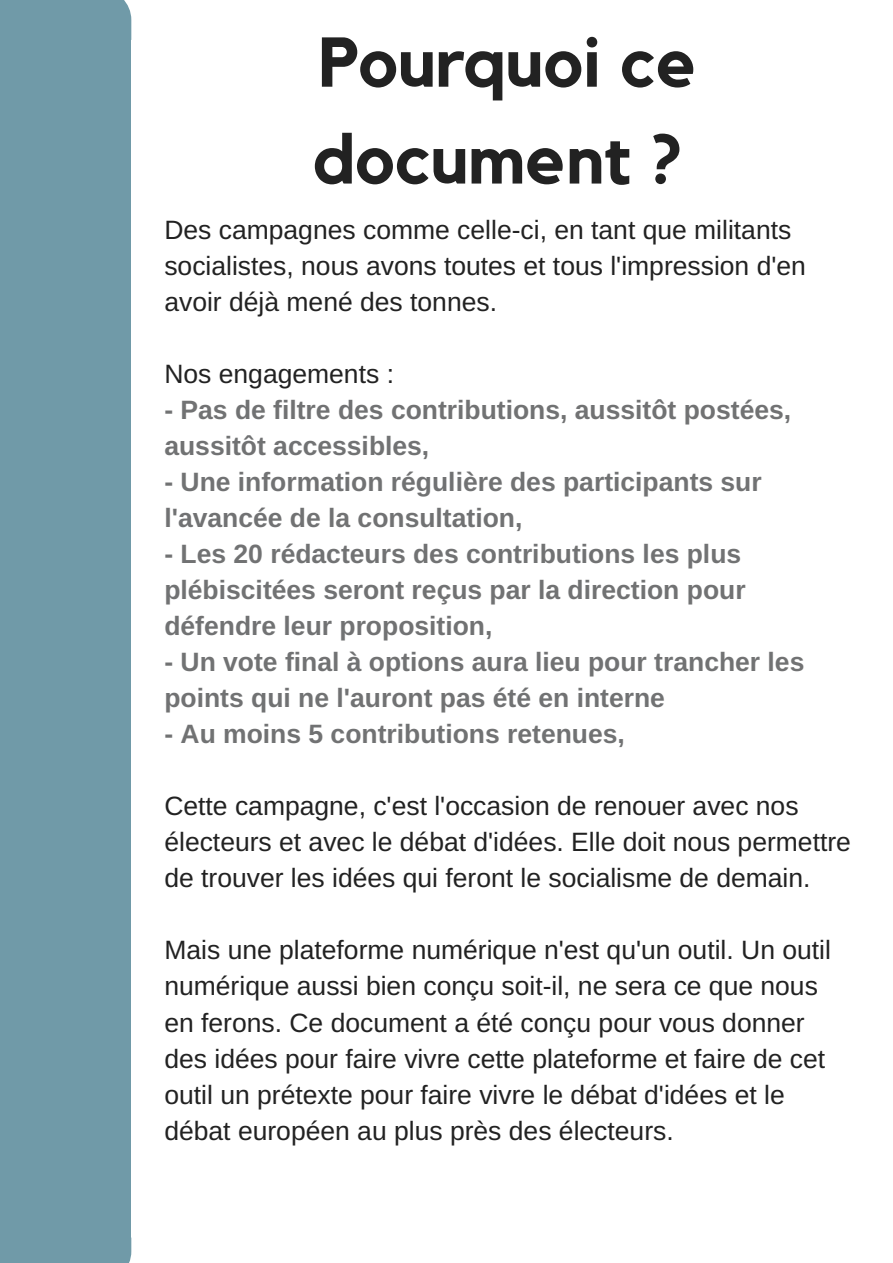
<style>
.page{position:relative;width:893px;height:1263px;background:#fff}
.page>*{position:absolute;margin:0;border:0;box-sizing:border-box;transform-origin:0 0}
.t1{font:700 69.6px/96.9px "Kollektif";color:#222}
.t2{font:26.55px/36px "Arimo";color:#222}
.t3{font:700 26.55px/36px "Arimo";color:#717273}
</style>
<div class="page">
<div style="left:84px;top:38px;width:47px;height:1201px;background:#709aa8"></div>
<div style="left:15px;top:38px;width:70px;height:1201px;background:#709aa8"></div>
<div style="left:0;top:0;width:132px;height:40px;background:#709aa8"></div>
<div style="left:0;top:38px;width:17px;height:1201px;background:#709aa8"></div>
<div style="left:15px;top:1237px;width:70px;height:26px;background:#709aa8"></div>
<svg style="left:0;top:1239px;width:15px;height:24px"></svg>
<svg style="left:85px;top:1239px;width:46px;height:24px"></svg>
<h1 class="t1" style="left:314px;top:17px;width:385px">Pourquoi ce document ?</h1>
<p class="t2" style="left:164px;top:212px;width:643px">Des campagnes comme celle-ci, en tant que militants socialistes, nous avons toutes et tous l'impression d'en avoir déjà mené des tonnes.</p>
<p class="t2" style="left:164px;top:356px;width:231px">Nos engagements :</p>
<p class="t3" style="left:164px;top:392px;width:628px">- Pas de filtre des contributions, aussitôt postées, aussitôt accessibles,</p>
<p class="t3" style="left:164px;top:464px;width:599px">- Une information régulière des participants sur l'avancée de la consultation,</p>
<p class="t3" style="left:164px;top:536px;width:583px">- Les 20 rédacteurs des contributions les plus plébiscitées seront reçus par la direction pour défendre leur proposition,</p>
<p class="t3" style="left:164px;top:644px;width:641px">- Un vote final à options aura lieu pour trancher les points qui ne l'auront pas été en interne</p>
<p class="t3" style="left:164px;top:716px;width:462px">- Au moins 5 contributions retenues,</p>
<p class="t2" style="left:164px;top:788px;width:688px">Cette campagne, c'est l'occasion de renouer avec nos électeurs et avec le débat d'idées. Elle doit nous permettre de trouver les idées qui feront le socialisme de demain.</p>
<p class="t2" style="left:164px;top:932px;width:668px">Mais une plateforme numérique n'est qu'un outil. Un outil numérique aussi bien conçu soit-il, ne sera ce que nous en ferons. Ce document a été conçu pour vous donner des idées pour faire vivre cette plateforme et faire de cet outil un prétexte pour faire vivre le débat d'idées et le débat européen au plus près des électeurs.</p>
</div>
